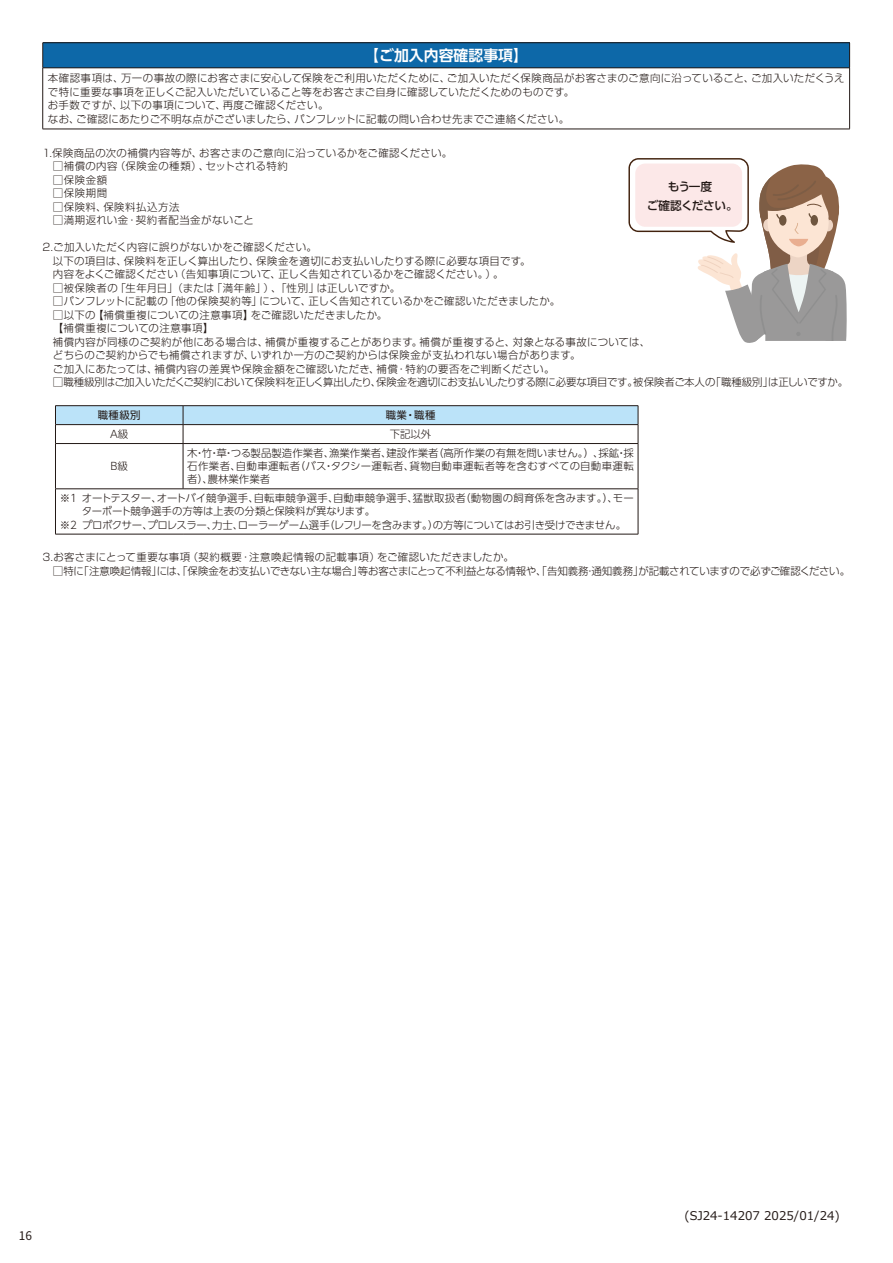
<style>
.page{position:relative;width:893px;height:1263px;background:#fff}
.page>*{position:absolute;margin:0;border:0;box-sizing:border-box;transform-origin:0 0}
.t1{font:700 14.85px "UD Shin Go Pro De";color:#fff}
.t2{font:12px "Meiryo";color:#231916}
.t3{font:11.85px "Source Han Sans";color:#231916}
.t4{font:500 11.7px/18px "UD Shin Go Pro";letter-spacing:-.03em;color:#231916;text-align:center}
.t5{font:300 10.35px/13.5px "Shin Go Pr 5";letter-spacing:.02em;color:#231916}
.t6{font:300 10.35px/13.2px "UD Shin Go Pro";color:#231916;text-align:justify}
.t7{font:300 10.35px "Shin Go Pr 5";letter-spacing:-.02em;color:#231916}
.t8{font:300 10.35px "Shin Go Pr 5";letter-spacing:-.03em;color:#231916}
.t9{font:300 10.35px "Shin Go Pr 5";letter-spacing:.04em;color:#231916}
.t10{font:300 10.35px "UD Shin Go Pro";letter-spacing:.02em;color:#231916}
.t11{font:300 10.35px "UD Shin Go Pro";letter-spacing:-.03em;color:#231916}
.t12{font:300 10.35px "Shin Go Pr 5";letter-spacing:.045em;color:#231916}
.t13{font:300 10.35px "Shin Go Pr 5";letter-spacing:.05em;color:#231916}
.t14{font:10.35px "UD Shin Go Pro";letter-spacing:.03em;color:#231916}
</style>
<div class="page">
<svg style="left:628px;top:158px;width:219px;height:185px"></svg>
<hr style="left:55px;top:443px;width:128px;height:1px;background:#231916">
<hr style="left:55px;top:444px;width:1px;height:45px;background:#231916">
<hr style="left:183px;top:443px;width:455px;height:1px;background:#231916">
<hr style="left:183px;top:444px;width:1px;height:45px;background:#231916">
<hr style="left:638px;top:444px;width:1px;height:45px;background:#231916">
<hr style="left:55px;top:489px;width:128px;height:1px;background:#231916">
<hr style="left:55px;top:489px;width:1px;height:45px;background:#231916">
<hr style="left:183px;top:489px;width:455px;height:1px;background:#231916">
<hr style="left:638px;top:489px;width:1px;height:45px;background:#231916">
<hr style="left:55px;top:534px;width:128px;height:1px;background:#231916">
<hr style="left:183px;top:534px;width:455px;height:1px;background:#231916">
<hr style="left:55px;top:405px;width:128px;height:1px;background:#231916">
<hr style="left:183px;top:405px;width:455px;height:1px;background:#231916">
<svg style="left:55px;top:406px;width:584px;height:37px"></svg>
<hr style="left:55px;top:424px;width:128px;height:1px;background:#231916">
<hr style="left:183px;top:424px;width:455px;height:1px;background:#231916">
<div style="left:43px;top:43px;width:807px;height:25px;background:#0d68a8"></div>
<hr style="left:43px;top:42px;width:807px;height:1px;background:#231916">
<svg style="left:42px;top:43px;width:1px;height:25px"></svg>
<svg style="left:849px;top:43px;width:1px;height:25px"></svg>
<hr style="left:43px;top:68px;width:807px;height:1px;background:#231916">
<hr style="left:42px;top:68px;width:1px;height:61px;background:#231916">
<hr style="left:849px;top:68px;width:1px;height:61px;background:#231916">
<hr style="left:43px;top:129px;width:807px;height:1px;background:#231916">
<h1 class="t1" style="left:364px;top:43px;width:165px">【ご加入内容確認事項】</h1>
<p class="t5" style="left:48px;top:70px;width:798px">本確認事項は、万一の事故の際にお客さまに安心して保険をご利用いただくために、ご加入いただく保険商品がお客さまのご意向に沿っていること、ご加入いただくうえで特に重要な事項を正しくご記入いただいていること等をお客さまご自身に確認していただくためのものです。<br>お手数ですが、以下の事項について、再度ご確認ください。<br>なお、ご確認にあたりご不明な点がございましたら、パンフレットに記載の問い合わせ先までご連絡ください。</p>
<p class="t5" style="left:43px;top:145px;width:411px">1.保険商品の次の補償内容等が、お客さまのご意向に沿っているかをご確認ください。</p>
<p class="t9" style="left:53px;top:158px;width:236px">□補償の内容（保険金の種類）、セットされる特約</p>
<p class="t5" style="left:53px;top:172px;width:56px">□保険金額</p>
<p class="t5" style="left:53px;top:186px;width:56px">□保険期間</p>
<p class="t13" style="left:53px;top:198px;width:128px">□保険料、保険料払込方法</p>
<p class="t12" style="left:53px;top:212px;width:202px">□満期返れい金・契約者配当金がないこと</p>
<p class="t5" style="left:53px;top:240px;width:479px;text-indent:-10px">2.ご加入いただく内容に誤りがないかをご確認ください。<br>以下の項目は、保険料を正しく算出したり、保険金を適切にお支払いしたりする際に必要な項目です。内容をよくご確認ください（告知事項について、正しく告知されているかをご確認ください。）。</p>
<p class="t5" style="left:53px;top:280px;width:349px">□被保険者の「生年月日」（または「満年齢」）、「性別」は正しいですか。</p>
<p class="t5" style="left:53px;top:294px;width:509px">□パンフレットに記載の「他の保険契約等」について、正しく告知されているかをご確認いただきましたか。</p>
<p class="t5" style="left:53px;top:307px;width:599px">□以下の【補償重複についての注意事項】をご確認いただきましたか。<br>【補償重複についての注意事項】<br>補償内容が同様のご契約が他にある場合は、補償が重複することがあります。補償が重複すると、対象となる事故については、どちらのご契約からでも補償されますが、いずれか一方のご契約からは保険金が支払われない場合があります。<br>ご加入にあたっては、補償内容の差異や保険金額をご確認いただき、補償・特約の要否をご判断ください。</p>
<p class="t8" style="left:53px;top:374px;width:797px">□職種級別はご加入いただくご契約において保険料を正しく算出したり、保険金を適切にお支払いしたりする際に必要な項目です。被保険者ご本人の「職種級別」は正しいですか。</p>
<p class="t14" style="left:98px;top:407px;width:44px">職種級別</p>
<p class="t14" style="left:386px;top:407px;width:51px">職業・職種</p>
<p class="t6" style="left:109px;top:427px;width:21px">Ａ級</p>
<p class="t6" style="left:390px;top:427px;width:43px">下記以外</p>
<p class="t6" style="left:109px;top:459px;width:21px">Ｂ級</p>
<p class="t4" style="left:647px;top:178px;width:92px">もう一度<br>ご確認ください。</p>
<p class="t6" style="left:187px;top:446px;width:448px">木・竹・草・つる製品製造作業者、漁業作業者、建設作業者（高所作業の有無を問いません。）、採鉱・採石作業者、自動車運転者（バス・タクシー運転者、貨物自動車運転者等を含むすべての自動車運転者）、農林業作業者</p>
<p class="t10" style="left:60px;top:490px;width:576px">※1 オートテスター、オートバイ競争選手、自転車競争選手、自動車競争選手、猛獣取扱者（動物園の飼育係を含みます。）、モー</p>
<p class="t6" style="left:82px;top:504px;width:295px">ターボート競争選手の方等は上表の分類と保険料が異なります。</p>
<p class="t11" style="left:60px;top:516px;width:568px">※2 プロボクサー、プロレスラー、力士、ローラーゲーム選手（レフリーを含みます。）の方等についてはお引き受けできません。</p>
<p class="t9" style="left:43px;top:549px;width:473px">3.お客さまにとって重要な事項（契約概要・注意喚起情報の記載事項）をご確認いただきましたか。</p>
<p class="t7" style="left:53px;top:562px;width:799px">□特に「注意喚起情報」には、「保険金をお支払いできない主な場合」等お客さまにとって不利益となる情報や、「告知義務・通知義務」が記載されていますので必ずご確認ください。</p>
<p class="t3" style="left:19px;top:1229px;width:15px">16</p>
<p class="t2" style="left:684px;top:1207px;width:157px">(SJ24-14207 2025/01/24)</p>
</div>
